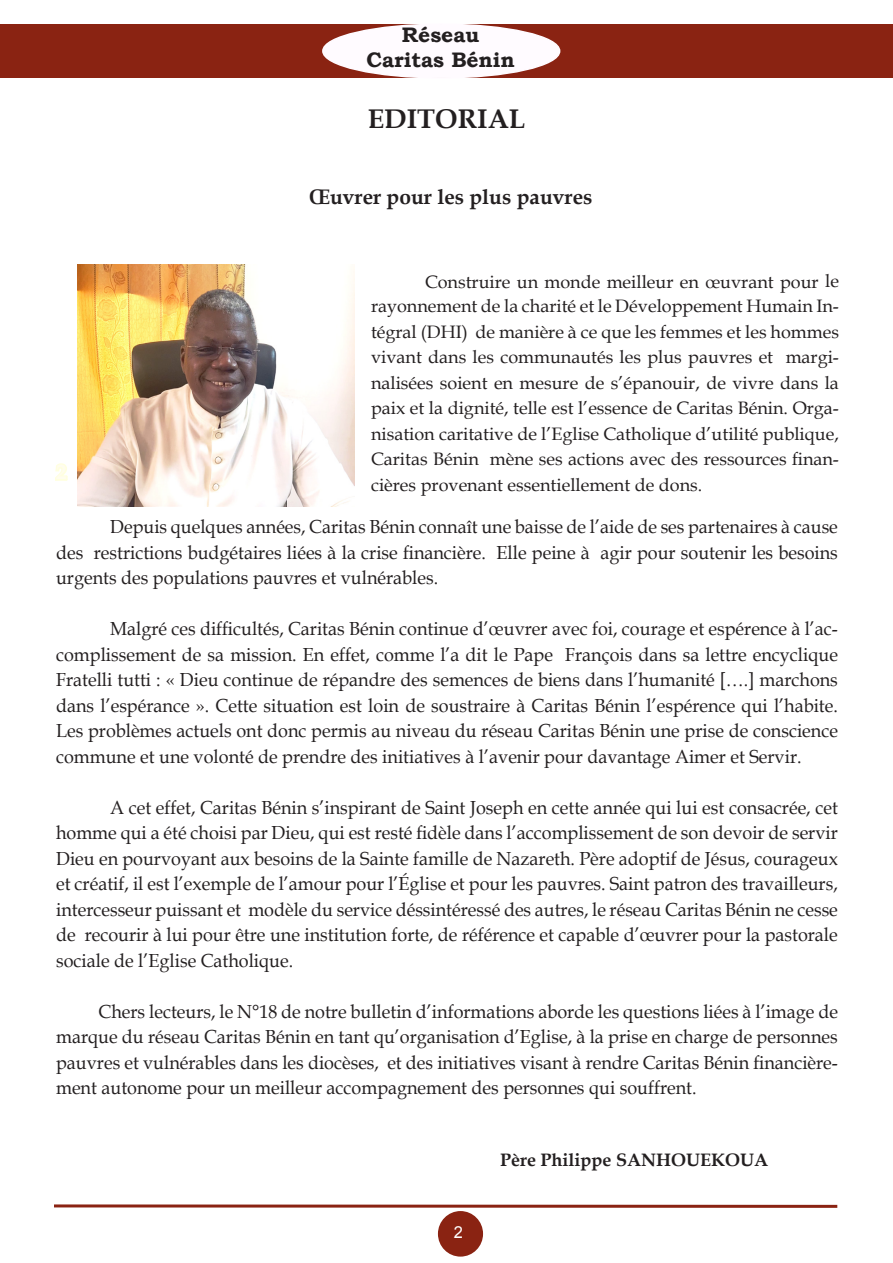
<style>
.page{position:relative;width:893px;height:1263px;background:#fff}
.page>*{position:absolute;margin:0;border:0;box-sizing:border-box;transform-origin:0 0}
.t1{font:700 27px "Book Antiqua";color:#231f20}
.t2{font:700 21px "Book Antiqua";color:#231f20}
.t3{font:700 21px/25.2px "Bookman Old Style";color:#231f20;text-align:center}
.t4{font:18.9px/25.5px "Book Antiqua";color:#231f20;text-align:justify;scale:.95 1}
.t5{font:18px/25.3px "Book Antiqua";color:#231f20;text-align:justify}
.t6{font:700 18px "Book Antiqua";color:#231f20}
.t7{font:16.5px "Arial";color:#fff}
</style>
<div class="page">
<div style="left:0;top:25px;width:893px;height:53px;background:#8a2312"></div>
<div style="left:438px;top:1211px;width:45px;height:45px;background:#8a2312;border-radius:50%"></div>
<div style="left:323px;top:24px;width:237px;height:54px;background:#fffbff;border-radius:50%"></div>
<div style="left:322px;top:23px;width:238px;height:56px;border:2px solid #fffbff;border-radius:50%"></div>
<svg style="left:55px;top:463px;width:13px;height:18px"></svg>
<svg style="left:54px;top:1204px;width:783px;height:4px;background:#a6594c"></svg>
<img style="left:78px;top:265px;width:276px;height:241px">
<p class="t3" style="left:366px;top:22px;width:150px">Réseau<br>Caritas Bénin</p>
<p class="t1" style="left:368px;top:100px;width:159px">EDITORIAL</p>
<p class="t2" style="left:309px;top:183px;width:285px">Œuvrer pour les plus pauvres</p>
<p class="t5" style="left:371px;top:269px;width:469px;text-indent:54px">Construire un monde meilleur en œuvrant pour le rayonnement de la charité et le Développement Humain In&shy;tégral (DHI) de manière à ce que les femmes et les hommes vivant dans les communautés les plus pauvres et margi&shy;nalisées soient en mesure de s’épanouir, de vivre dans la paix et la dignité, telle est l’essence de Caritas Bénin. Orga&shy;nisation caritative de l’Eglise Catholique d’utilité publique, Caritas Bénin mène ses actions avec des ressources finan&shy;cières provenant essentiellement de dons.</p>
<p class="t4" style="left:56px;top:514px;width:824px;text-indent:54px">Depuis quelques années, Caritas Bénin connaît une baisse de l’aide de ses partenaires à cause des restrictions budgétaires liées à la crise financière. Elle peine à agir pour soutenir les besoins urgents des populations pauvres et vulnérables.</p>
<p class="t4" style="left:56px;top:616px;width:824px;text-indent:54px">Malgré ces difficultés, Caritas Bénin continue d’œuvrer avec foi, courage et espérence à l’ac&shy;complissement de sa mission. En effet, comme l’a dit le Pape François dans sa lettre encyclique Fratelli tutti : « Dieu continue de répandre des semences de biens dans l’humanité [….] marchons dans l’espérance ». Cette situation est loin de soustraire à Caritas Bénin l’espérence qui l’habite.<br>Les problèmes actuels ont donc permis au niveau du réseau Caritas Bénin une prise de conscience commune et une volonté de prendre des initiatives à l’avenir pour davantage Aimer et Servir.</p>
<p class="t4" style="left:56px;top:794px;width:824px;text-indent:54px">A cet effet, Caritas Bénin s’inspirant de Saint Joseph en cette année qui lui est consacrée, cet homme qui a été choisi par Dieu, qui est resté fidèle dans l’accomplissement de son devoir de servir Dieu en pourvoyant aux besoins de la Sainte famille de Nazareth. Père adoptif de Jésus, courageux et créatif, il est l’exemple de l’amour pour l’Église et pour les pauvres. Saint patron des travailleurs, intercesseur puissant et modèle du service déssintéressé des autres, le réseau Caritas Bénin ne cesse de recourir à lui pour être une institution forte, de référence et capable d’œuvrer pour la pastorale sociale de l’Eglise Catholique.</p>
<p class="t4" style="left:56px;top:998px;width:824px;text-indent:43px">Chers lecteurs, le N°18 de notre bulletin d’informations aborde les questions liées à l’image de marque du réseau Caritas Bénin en tant qu’organisation d’Eglise, à la prise en charge de personnes pauvres et vulnérables dans les diocèses, et des initiatives visant à rendre Caritas Bénin financière&shy;ment autonome pour un meilleur accompagnement des personnes qui souffrent.</p>
<p class="t7" style="left:454px;top:1222px;width:11px">2</p>
<p class="t6" style="left:500px;top:1147px;width:269px">Père Philippe SANHOUEKOUA</p>
</div>
